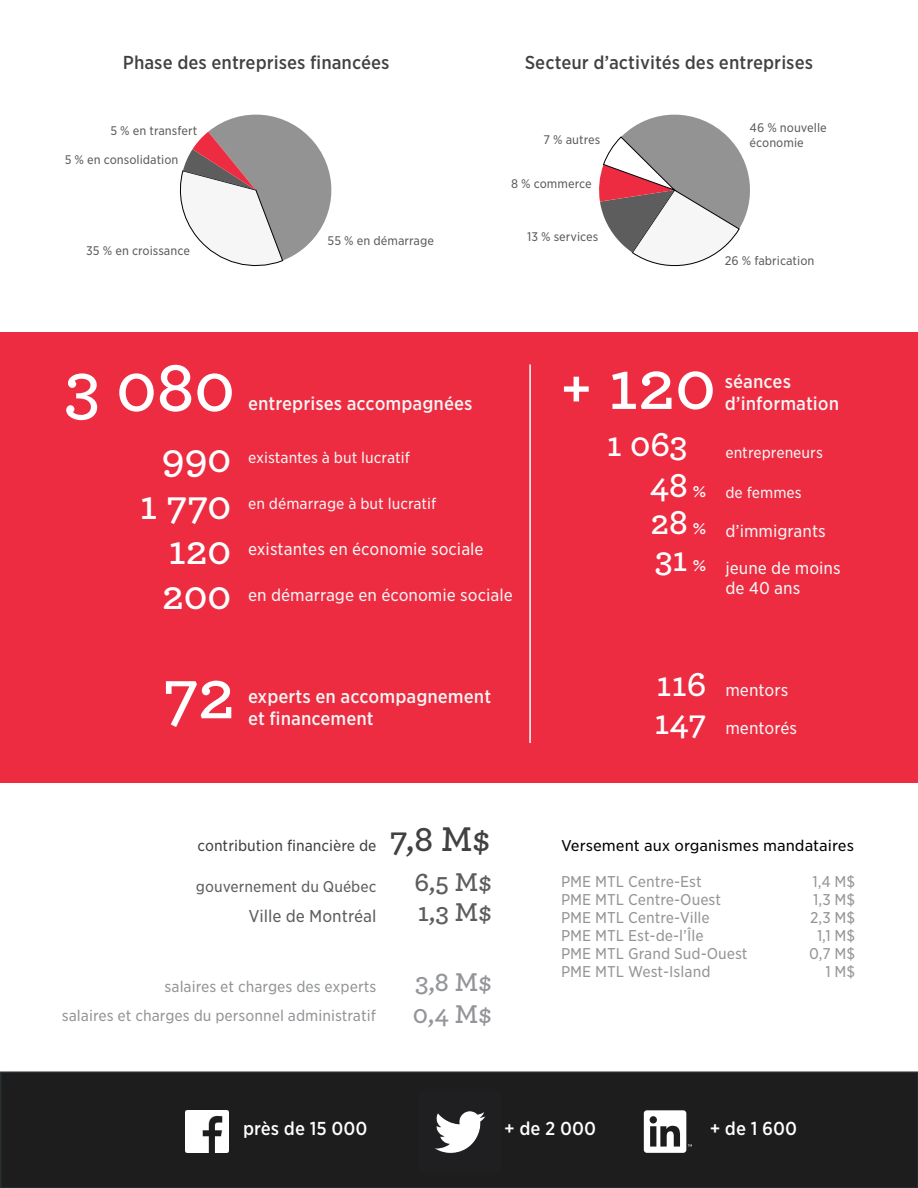
<style>
.page{position:relative;width:918px;height:1188px;background:#fff}
.page>*{position:absolute;margin:0;border:0;box-sizing:border-box;transform-origin:0 0}
.t1{font:600 72px "Archer";color:#fff}
.t2{font:600 42px "Archer";color:#fff}
.t3{font:600 36px "Archer";color:#fff}
.t4{font:600 36px "Archer";color:#414042}
.t5{font:600 27px "Archer";color:#5d5d5d}
.t6{font:600 27px "Archer";color:#939598}
.t7{font:600 21px "Archer";color:#fff}
.t8{font:500 18px "Gotham Narrow S Sm";color:#f6f6f6}
.t9{font:500 18px "Gotham Narrow S Sm";color:#414042}
.t10{font:500 18px "Gotham Narrow S Sm";color:#fff}
.t11{font:16.5px "Gotham Narrow S Sm";color:#f6f6f6}
.t12{font:16.5px "Gotham Narrow S Sm";color:#5d5d5d}
.t13{font:15px "Gotham Narrow S Sm";color:#939598}
.t14{font:15px "Gotham Narrow S Sm";color:#f6f6f6}
.t15{font:15px "Gotham Narrow S Sm";color:#000;scale:1.06 1}
.t16{font:15px "Gotham Narrow S Sm";color:#414042}
.t17{font:15px "Gotham Narrow S Sm";color:#5d5d5d}
.t18{font:12px/14.4px "Gotham Narrow S Sm";color:#5d5d5d}
</style>
<div class="page">
<div style="left:1px;top:1072px;width:917px;height:116px;background:#1e1d1e"></div>
<div style="left:0;top:1071px;width:918px;height:117px;border:2px solid #292f33"></div>
<img style="left:186px;top:1110px;width:42px;height:43px">
<img style="left:434px;top:1111px;width:52px;height:42px">
<svg style="left:644px;top:1110px;width:48px;height:43px"></svg>
<div style="left:0;top:333px;width:918px;height:450px;background:#ee2c41"></div>
<hr style="left:529px;top:364px;width:2px;height:379px;background:#fff">
<svg style="left:179px;top:114px;width:153px;height:153px"></svg>
<svg style="left:599px;top:114px;width:151px;height:153px"></svg>
<p class="t9" style="left:123px;top:51px;width:268px">Phase des entreprises financées</p>
<p class="t18" style="left:110px;top:123px;width:88px">%5 en transfert</p>
<p class="t18" style="left:65px;top:152px;width:115px">%5 en consolidation</p>
<p class="t18" style="left:86px;top:243px;width:105px">35 % en croissance</p>
<p class="t18" style="left:328px;top:234px;width:108px">55 % en démarrage</p>
<p class="t9" style="left:525px;top:51px;width:290px">Secteur d’activités des entreprises</p>
<p class="t18" style="left:544px;top:133px;width:58px">%7 autres</p>
<p class="t18" style="left:511px;top:176px;width:82px">%8 commerce</p>
<p class="t18" style="left:527px;top:229px;width:73px">13 % services</p>
<p class="t18" style="left:750px;top:121px;width:79px">46 % nouvelle économie</p>
<p class="t18" style="left:725px;top:253px;width:91px">26 % fabrication</p>
<h1 class="t1" style="left:64px;top:333px;width:172px">3 080</h1>
<h2 class="t2" style="left:162px;top:427px;width:71px">990</h2>
<h2 class="t2" style="left:140px;top:473px;width:93px">1 770</h2>
<p class="t8" style="left:248px;top:392px;width:226px">entreprises accompagnées</p>
<p class="t14" style="left:248px;top:448px;width:163px">existantes à but lucratif</p>
<p class="t14" style="left:248px;top:494px;width:190px">en démarrage à but lucratif</p>
<h1 class="t1" style="left:561px;top:331px;width:157px">+ 120</h1>
<h3 class="t3" style="left:607px;top:417px;width:82px">1 063</h3>
<h3 class="t3" style="left:650px;top:458px;width:39px">48</h3>
<h3 class="t7" style="left:692px;top:474px;width:16px">%</h3>
<h3 class="t3" style="left:651px;top:495px;width:39px">28</h3>
<h3 class="t7" style="left:692px;top:512px;width:16px">%</h3>
<p class="t8" style="left:725px;top:370px;width:68px">séances</p>
<p class="t8" style="left:725px;top:392px;width:116px">d’information</p>
<p class="t14" style="left:725px;top:443px;width:99px">entrepreneurs</p>
<p class="t14" style="left:725px;top:483px;width:78px">de femmes</p>
<p class="t11" style="left:725px;top:520px;width:102px">d’immigrants</p>
<h2 class="t2" style="left:169px;top:518px;width:64px">120</h2>
<p class="t11" style="left:248px;top:538px;width:237px">existantes en économie sociale</p>
<h3 class="t3" style="left:655px;top:533px;width:35px">31</h3>
<h3 class="t7" style="left:692px;top:549px;width:16px">%</h3>
<p class="t11" style="left:725px;top:557px;width:117px">jeune de moins</p>
<h2 class="t2" style="left:162px;top:564px;width:70px">200</h2>
<p class="t11" style="left:248px;top:584px;width:266px">en démarrage en économie sociale</p>
<h1 class="t1" style="left:164px;top:640px;width:73px">72</h1>
<p class="t8" style="left:248px;top:685px;width:245px">experts en accompagnement</p>
<p class="t8" style="left:248px;top:706px;width:127px">et financement</p>
<p class="t16" style="left:198px;top:835px;width:180px">contribution financière de</p>
<p class="t17" style="left:196px;top:877px;width:182px">gouvernement du Québec</p>
<p class="t12" style="left:248px;top:905px;width:130px">Ville de Montréal</p>
<h3 class="t4" style="left:390px;top:812px;width:102px">7,8 M$</h3>
<h3 class="t5" style="left:415px;top:862px;width:79px">6,5 M$</h3>
<h3 class="t5" style="left:418px;top:892px;width:75px">1,3 M$</h3>
<p class="t13" style="left:165px;top:976px;width:213px">salaires et charges des experts</p>
<p class="t13" style="left:62px;top:1006px;width:316px">salaires et charges du personnel administratif</p>
<h3 class="t6" style="left:415px;top:962px;width:78px">3,8 M$</h3>
<h3 class="t6" style="left:413px;top:994px;width:80px">0,4 M$</h3>
<p class="t11" style="left:725px;top:577px;width:76px">de 40 ans</p>
<h3 class="t3" style="left:657px;top:657px;width:51px">116</h3>
<h3 class="t3" style="left:654px;top:695px;width:54px">147</h3>
<p class="t11" style="left:725px;top:680px;width:64px">mentors</p>
<p class="t11" style="left:725px;top:717px;width:73px">mentorés</p>
<p class="t15" style="left:561px;top:836px;width:278px">Versement aux organismes mandataires</p>
<p class="t13" style="left:812px;top:872px;width:45px">1,4 M$</p>
<p class="t13" style="left:561px;top:872px;width:142px">PME MTL Centre-Est</p>
<p class="t13" style="left:561px;top:890px;width:162px">PME MTL Centre-Ouest</p>
<p class="t13" style="left:813px;top:890px;width:44px">1,3 M$</p>
<p class="t13" style="left:561px;top:908px;width:150px">PME MTL Centre-Ville</p>
<p class="t13" style="left:810px;top:908px;width:47px">2,3 M$</p>
<p class="t13" style="left:561px;top:926px;width:144px">PME MTL Est-de ’l- Île</p>
<p class="t13" style="left:817px;top:926px;width:40px">1,1 M$</p>
<p class="t13" style="left:561px;top:944px;width:188px">PME MTL Grand Sud-Ouest</p>
<p class="t13" style="left:809px;top:944px;width:48px">0,7 M$</p>
<p class="t13" style="left:561px;top:962px;width:151px">PME MTL West-Island</p>
<p class="t13" style="left:825px;top:962px;width:31px">M1 $</p>
<p class="t10" style="left:243px;top:1117px;width:126px">près de 15 000</p>
<p class="t10" style="left:504px;top:1117px;width:93px">+ de 2 000</p>
<p class="t10" style="left:710px;top:1117px;width:89px">+ de 1 600</p>
</div>
